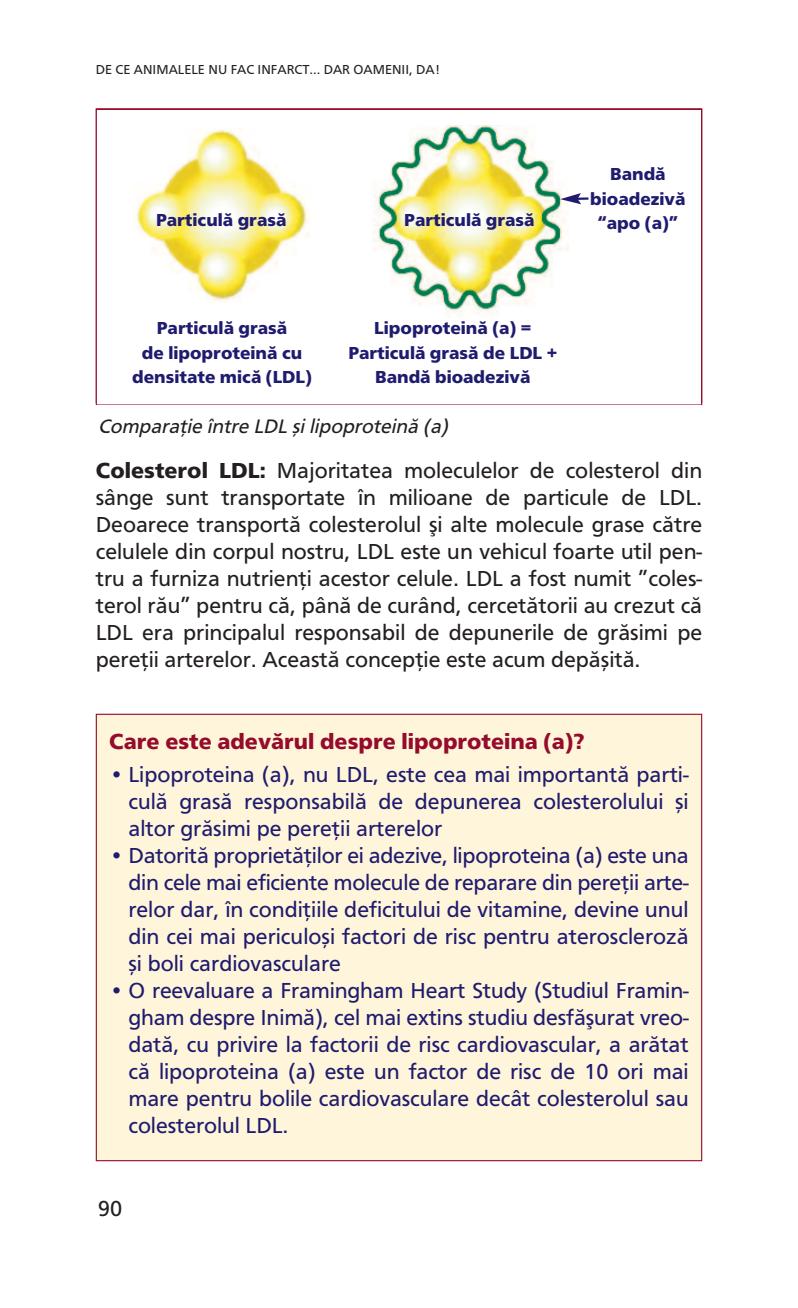
<style>
.page{position:relative;width:798px;height:1308px;background:#fff}
.page>*{position:absolute;margin:0;border:0;box-sizing:border-box;transform-origin:0 0}
.t1{font:22.5px/27px "F015 TCE";color:#1f1b6e;text-align:justify}
.t2{font:22.5px/27px "F015 TCE";color:#231f20;text-align:justify}
.t3{font:700 22.5px "F015 TCE";color:#950b2c}
.t4{font:italic 20.25px "F015 TCE";color:#231f20}
.t5{font:700 18px/24.8px "F015 TCE";color:#1f1b6e;text-align:center}
.t6{font:13.5px "F015 TCE";color:#231f20}
.s1{font-weight:700}
</style>
<div class="page">
<img style="left:136px;top:129px;width:174px;height:173px">
<img style="left:373px;top:125px;width:195px;height:194px">
<svg style="left:560px;top:193px;width:29px;height:11px"></svg>
<div style="left:97px;top:715px;width:603px;height:445px;background:#fef5da"></div>
<p class="t6" style="left:96px;top:61px;width:345px">DE CE ANIMALELE NU FAC INFARCT... DAR OAMENII, DA!</p>
<p class="t5" style="left:156px;top:207px;width:132px">Particulă grasă</p>
<p class="t5" style="left:404px;top:207px;width:132px">Particulă grasă</p>
<p class="t5" style="left:590px;top:161px;width:97px">Bandă bioadezivă “apo (a)”</p>
<p class="t5" style="left:132px;top:315px;width:181px">Particulă grasă<br>de lipoproteină cu densitate mică (LDL)</p>
<p class="t5" style="left:348px;top:315px;width:210px">Lipoproteină (a) =<br>Particulă grasă de LDL +<br>Bandă bioadezivă</p>
<p class="t4" style="left:98px;top:414px;width:351px">Comparaţie între LDL și lipoproteină (a)</p>
<p class="t2" style="left:96px;top:457px;width:607px"><span class="s1">Colesterol LDL:</span> Majoritatea moleculelor de colesterol din sânge sunt transportate în milioane de particule de LDL.<br>Deoarece transportă colesterolul şi alte molecule grase către celulele din corpul nostru, LDL este un vehicul foarte util pen&shy;tru a furniza nutrienţi acestor celule. LDL a fost numit ”coles&shy;terol rău” pentru că, până de curând, cercetătorii au crezut că LDL era principalul responsabil de depunerile de grăsimi pe pereţii arterelor. Această concepţie este acum depășită.</p>
<p class="t3" style="left:109px;top:728px;width:476px">Care este adevărul despre lipoproteina (a)?</p>
<p class="t1" style="left:128px;top:761px;width:561px;text-indent:-19px"><span class="s1">•</span> Lipoproteina (a), nu LDL, este cea mai importantă parti&shy;culă grasă responsabilă de depunerea colesterolului și altor grăsimi pe pereţii arterelor</p>
<p class="t1" style="left:128px;top:842px;width:561px;text-indent:-19px">• Datorită proprietăţilor ei adezive, lipoproteina (a) este una din cele mai eficiente molecule de reparare din pereţii arte&shy;relor dar, în condiţiile deficitului de vitamine, devine unul din cei mai periculoși factori de risc pentru ateroscleroză și boli cardiovasculare</p>
<p class="t1" style="left:128px;top:977px;width:561px;text-indent:-19px"><span class="s1">•</span> O reevaluare a Framingham Heart Study (Studiul Framin&shy;gham despre Inimă), cel mai extins studiu desfăşurat vreo&shy;dată, cu privire la factorii de risc cardiovascular, a arătat că lipoproteina (a) este un factor de risc de 10 ori mai mare pentru bolile cardiovasculare decât colesterolul sau colesterolul LDL.</p>
<p class="t2" style="left:98px;top:1194px;width:26px">90</p>
</div>
